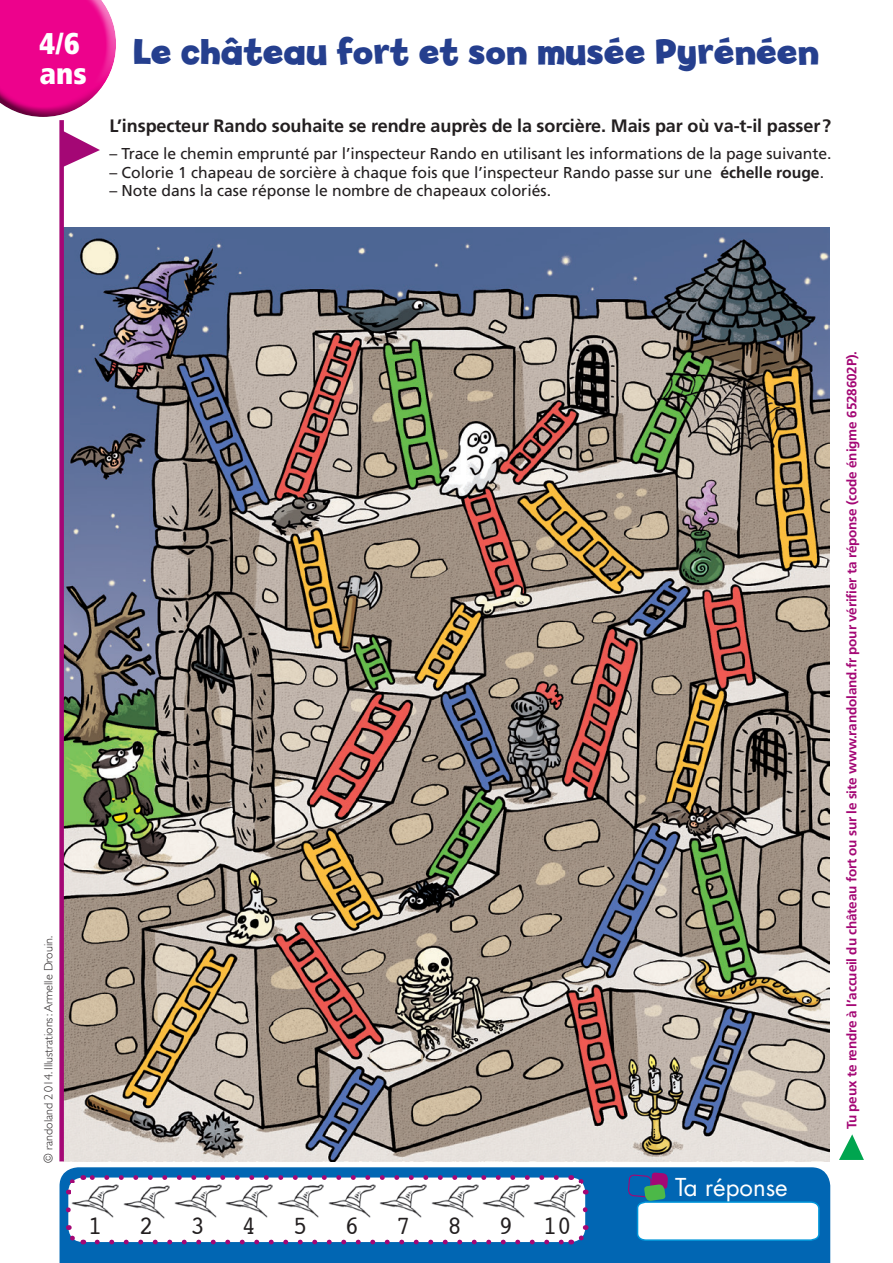
<style>
.page{position:relative;width:893px;height:1263px;background:#fff}
.page>*{position:absolute;margin:0;border:0;box-sizing:border-box;transform-origin:0 0}
.TitreFiche{font:700 37.5px "Billy";color:#253f8e}
.TitreFiche-2{font:900 condensed 30px "Frutiger";color:#fff}
.t1{font:26.55px "Courier";color:#231f20;scale:.91 1}
.TitreFiche-3{font:24px "Futura";color:#fff}
._02_Consigne{font:700 18px "Frutiger";letter-spacing:-.005em;color:#231f20}
._02_Consigne-2{font:15.75px "Frutiger";color:#231f20}
._02_Consigne-3{font:700 13.5px "Frutiger";letter-spacing:-.01em;color:#a40775}
._02_Ptit_TexteQuesti{font:300 12px "Gill Sans";color:#231f20}
.s1{font-weight:700}
</style>
<div class="page">
<div style="left:0;top:0;width:119px;height:101px;background:#fff;opacity:.55"></div>
<div style="left:0;top:0;width:107px;height:119px;background:#231f20;opacity:.66"></div>
<div style="left:60px;top:1167px;width:770px;height:96px;background:#0166b3"></div>
<img style="left:64px;top:227px;width:766px;height:934px">
<div style="left:68px;top:1177px;width:517px;height:65px;background:#fff;border-radius:14px"></div>
<svg style="left:66px;top:1210px;width:5px;height:9px"></svg>
<svg style="left:97px;top:1239px;width:467px;height:5px"></svg>
<svg style="left:583px;top:1201px;width:5px;height:9px"></svg>
<svg style="left:90px;top:1175px;width:466px;height:5px"></svg>
<svg style="left:66px;top:1225px;width:18px;height:22px"></svg>
<svg style="left:571px;top:1225px;width:19px;height:20px"></svg>
<svg style="left:570px;top:1172px;width:18px;height:22px"></svg>
<svg style="left:63px;top:1175px;width:21px;height:19px"></svg>
<img style="left:72px;top:1184px;width:47px;height:33px">
<img style="left:123px;top:1185px;width:47px;height:33px">
<img style="left:174px;top:1184px;width:47px;height:33px">
<img style="left:226px;top:1184px;width:47px;height:33px">
<img style="left:277px;top:1184px;width:47px;height:33px">
<img style="left:328px;top:1184px;width:47px;height:33px">
<img style="left:380px;top:1184px;width:47px;height:33px">
<img style="left:431px;top:1184px;width:47px;height:33px">
<img style="left:482px;top:1184px;width:47px;height:33px">
<img style="left:534px;top:1184px;width:47px;height:33px">
<svg style="left:627px;top:1172px;width:193px;height:69px"></svg>
<div style="left:59px;top:120px;width:5px;height:1041px;background:#a40775"></div>
<svg style="left:63px;top:130px;width:37px;height:38px"></svg>
<svg style="left:839px;top:1134px;width:25px;height:26px"></svg>
<p class="TitreFiche-2" style="left:40px;top:25px;width:42px">4/6</p>
<p class="TitreFiche" style="left:133px;top:31px;width:688px">Le château fort et son musée Pyrénéen</p>
<p class="TitreFiche-2" style="left:40px;top:55px;width:49px">ans</p>
<p class="_02_Consigne" style="left:109px;top:115px;width:723px">L’inspecteur Rando souhaite se rendre auprès de la sorcière. Mais par où va-t-il passer?</p>
<p class="_02_Consigne-2" style="left:109px;top:144px;width:724px">– Trace le chemin emprunté par l’inspecteur Rando en utilisant les informations de la page suivante.</p>
<p class="_02_Consigne-2" style="left:109px;top:163px;width:716px">– Colorie 1 chapeau de sorcière à chaque fois que l’inspecteur Rando passe sur une <span class="s1">échelle rouge</span>.</p>
<p class="_02_Consigne-2" style="left:109px;top:182px;width:443px">– Note dans la case réponse le nombre de chapeaux coloriés.</p>
<p class="_02_Ptit_TexteQuesti" style="left:42px;top:1163px;width:229px;rotate:-90deg">© randoland 2 014. Illustrations: Armelle Drouin.</p>
<p class="t1" style="left:88px;top:1205px;width:17px">1</p>
<p class="t1" style="left:139px;top:1205px;width:17px">2</p>
<p class="t1" style="left:191px;top:1205px;width:17px">3</p>
<p class="t1" style="left:242px;top:1205px;width:17px">4</p>
<p class="t1" style="left:293px;top:1205px;width:17px">5</p>
<p class="t1" style="left:345px;top:1205px;width:17px">6</p>
<p class="t1" style="left:396px;top:1205px;width:17px">7</p>
<p class="t1" style="left:447px;top:1205px;width:17px">8</p>
<p class="t1" style="left:499px;top:1205px;width:17px">9</p>
<p class="t1" style="left:543px;top:1205px;width:33px">10</p>
<p class="TitreFiche-3" style="left:675px;top:1170px;width:114px">Ta réponse</p>
<p class="_02_Consigne-3" style="left:844px;top:1129px;width:780px;rotate:-90deg">Tu peux te rendre à l’accueil du château fort ou sur le site www.randoland.fr pour vérifier ta réponse (code énigme 6528602P).</p>
</div>
